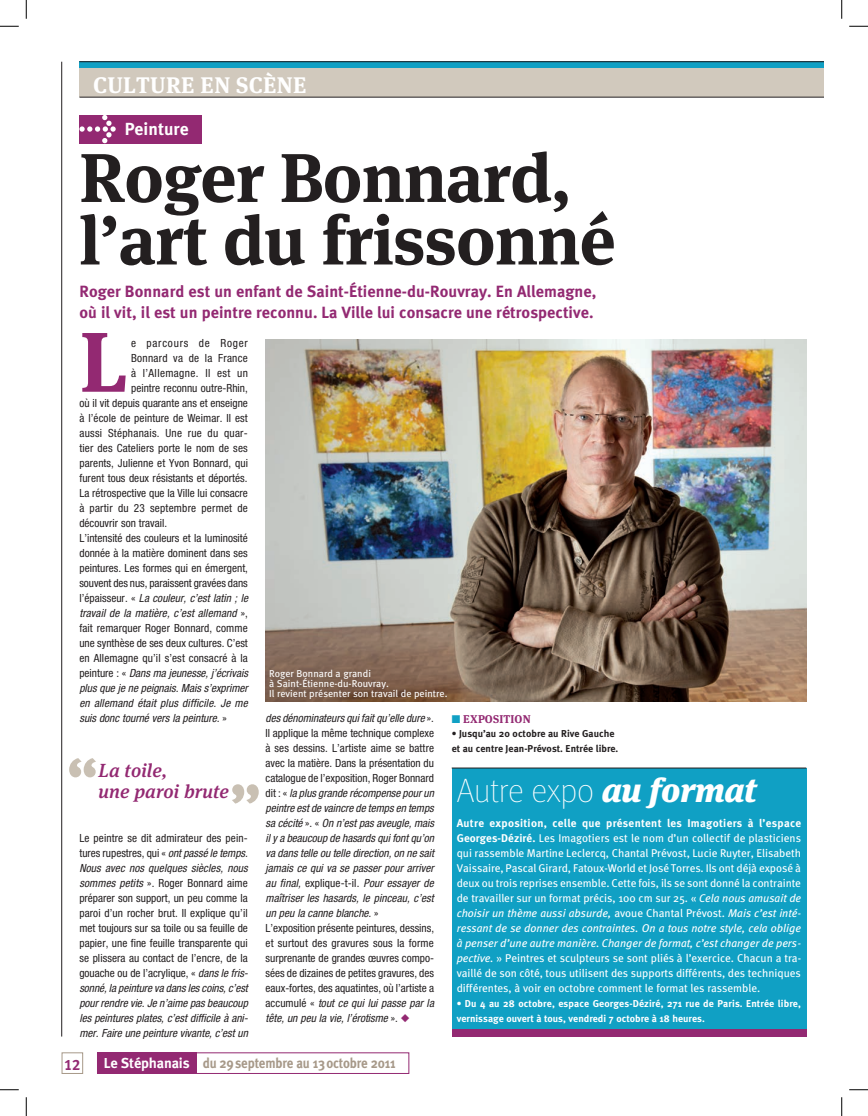
<style>
.page{position:relative;width:868px;height:1116px;background:#fff}
.page>*{position:absolute;margin:0;border:0;box-sizing:border-box;transform-origin:0 0}
.t1{font:700 84.5px "Meta Serif OT";color:#932972}
.t2{font:700 68.75px/62.5px "Meta Serif OT";letter-spacing:-.01em;color:#231f20}
.t3{font:100 33.75px "Meta";letter-spacing:-.01em;color:#fff}
.t4{font:700 22.5px "Meta Serif OT";letter-spacing:.015em;color:#fff}
.t5{font:italic 500 19px/20.1px "Meta Serif OT";letter-spacing:.005em;color:#932972}
.t6{font:700 17.5px "Meta";color:#fff}
.t7{font:700 16.25px/21.2px "Meta";letter-spacing:.005em;color:#932972}
.t8{font:15px "Meta Bold LF Caps";color:#932972}
.t9{font:700 14.38px "Meta";letter-spacing:-.01em;color:#a79989;scale:.9 1}
.t10{font:700 14.38px "Meta";color:#fff}
.t11{font:condensed 11.25px/15px "Helvetica Neue";letter-spacing:.005em;color:#231f20;text-align:justify}
.t12{font:italic condensed 11.25px/15px "Helvetica Neue";color:#231f20}
.t13{font:11.25px/15px "Meta";color:#fff;text-align:justify}
.t14{font:condensed 11.25px "Helvetica Neue";letter-spacing:.025em;color:#231f20}
.t15{font:condensed 11.25px "Helvetica Neue";letter-spacing:.035em;color:#231f20}
.t16{font:condensed 11.25px "Helvetica Neue";letter-spacing:.07em;color:#231f20}
.t17{font:700 11.25px "Meta Serif OT";letter-spacing:.015em;color:#932972}
.t18{font:700 10px/15px "Meta";letter-spacing:.015em;color:#fff}
.t19{font:10px/10px "Meta";letter-spacing:.005em;color:#fff}
.t20{font:700 10px/15px "Meta";letter-spacing:.005em;color:#231f20}
.s1{font-style:normal}
.s2{font-style:italic}
.s3{font-family:"Meta Serif OT";font-weight:900;font-style:italic}
.s4{font-weight:700}
</style>
<div class="page">
<hr style="left:61px;top:62px;width:1px;height:974px;background:#231f20">
<div style="left:62px;top:1052px;width:21px;height:21px;border:1px solid #a79989"></div>
<div style="left:97px;top:1052px;width:99px;height:21px;background:#932972"></div>
<div style="left:79px;top:62px;width:744px;height:7px;background:#10a0c4"></div>
<div style="left:79px;top:69px;width:744px;height:28px;background:#d1c9bd"></div>
<hr style="left:79px;top:61px;width:744px;height:1px;background:#231f20">
<hr style="left:79px;top:97px;width:744px;height:1px;background:#231f20">
<img style="left:265px;top:339px;width:541px;height:363px">
<div style="left:79px;top:115px;width:123px;height:28px;background:#932972"></div>
<svg style="left:79px;top:115px;width:37px;height:28px"></svg>
<svg style="left:69px;top:758px;width:27px;height:19px"></svg>
<svg style="left:232px;top:784px;width:27px;height:19px"></svg>
<div style="left:451px;top:768px;width:355px;height:268px;background:#10a0c4"></div>
<div style="left:451px;top:1029px;width:355px;height:7px;background:#932972"></div>
<hr style="left:451px;top:767px;width:355px;height:1px;background:#231f20">
<svg style="left:0;top:25px;width:19px;height:2px"></svg>
<svg style="left:849px;top:25px;width:18px;height:2px"></svg>
<svg style="left:0;top:1089px;width:19px;height:1px"></svg>
<svg style="left:849px;top:1089px;width:18px;height:1px"></svg>
<svg style="left:25px;top:0;width:2px;height:19px"></svg>
<svg style="left:25px;top:1097px;width:2px;height:18px"></svg>
<svg style="left:841px;top:0;width:1px;height:19px"></svg>
<svg style="left:841px;top:1097px;width:1px;height:18px"></svg>
<h3 class="t4" style="left:93px;top:72px;width:215px">culture en scène</h3>
<h3 class="t6" style="left:125px;top:118px;width:65px">Peinture</h3>
<h2 class="t2" style="left:79px;top:147px;width:538px">Roger Bonnard, l’art du frissonné</h2>
<h3 class="t7" style="left:79px;top:280px;width:518px">Roger Bonnard est un enfant de Saint-Étienne-du-Rouvray. En Allemagne, où il vit, il est un peintre reconnu. La Ville lui consacre une rétrospective.</h3>
<h1 class="t1" style="left:80px;top:310px;width:45px">L</h1>
<p class="t16" style="left:131px;top:336px;width:118px">e parcours de Roger</p>
<p class="t14" style="left:131px;top:351px;width:118px">Bonnard va de la France</p>
<p class="t15" style="left:131px;top:366px;width:118px">à l’Allemagne. Il est un</p>
<p class="t11" style="left:131px;top:380px;width:118px">peintre reconnu outre-Rhin,</p>
<p class="t11" style="left:79px;top:395px;width:170px">où il vit depuis quarante ans et enseigne</p>
<p class="t11" style="left:79px;top:410px;width:170px">à l’école de peinture de Weimar. Il est</p>
<p class="t14" style="left:79px;top:426px;width:170px">aussi Stéphanais. Une rue du quar-</p>
<p class="t11" style="left:79px;top:440px;width:170px">tier des Cateliers porte le nom de ses</p>
<p class="t11" style="left:79px;top:455px;width:170px">parents, Julienne et Yvon Bonnard, qui</p>
<p class="t11" style="left:79px;top:470px;width:170px">furent tous deux résistants et déportés.</p>
<p class="t11" style="left:79px;top:485px;width:170px">La rétrospective que la Ville lui consacre</p>
<p class="t11" style="left:79px;top:500px;width:170px">à partir du 23 septembre permet de</p>
<p class="t11" style="left:79px;top:515px;width:89px">découvrir son travail.</p>
<p class="t11" style="left:79px;top:530px;width:170px">L’intensité des couleurs et la luminosité</p>
<p class="t11" style="left:79px;top:545px;width:170px">donnée à la matière dominent dans ses</p>
<p class="t11" style="left:79px;top:560px;width:170px">peintures. Les formes qui en émergent,</p>
<p class="t11" style="left:79px;top:575px;width:170px">souvent des nus, paraissent gravées dans</p>
<p class="t12" style="left:79px;top:590px;width:170px"><span class="s1">l’épaisseur. «</span> La couleur, c’est latin ; le</p>
<p class="t12" style="left:79px;top:605px;width:170px">travail de la matière, c’est allemand <span class="s1">»,</span></p>
<p class="t11" style="left:79px;top:620px;width:170px">fait remarquer Roger Bonnard, comme</p>
<p class="t11" style="left:79px;top:635px;width:170px">une synthèse de ses deux cultures. C’est</p>
<p class="t11" style="left:79px;top:650px;width:170px">en Allemagne qu’il s’est consacré à la</p>
<p class="t12" style="left:79px;top:665px;width:170px"><span class="s1">peinture : «</span> Dans ma jeunesse, j’écrivais</p>
<p class="t12" style="left:79px;top:680px;width:170px">plus que je ne peignais. Mais s’exprimer</p>
<p class="t12" style="left:79px;top:695px;width:170px">en allemand était plus difficile. Je me</p>
<p class="t12" style="left:79px;top:710px;width:149px">suis donc tourné vers la peinture. <span class="s1">»</span></p>
<h3 class="t5" style="left:99px;top:761px;width:132px">La toile,<br>une paroi brute</h3>
<p class="t11" style="left:79px;top:830px;width:170px">Le peintre se dit admirateur des pein&shy;tures rupestres, qui « <span class="s2">ont passé le temps.<br>Nous avec nos quelques siècles, nous sommes petits</span> ». Roger Bonnard aime préparer son support, un peu comme la paroi d’un rocher brut. Il explique qu’il met toujours sur sa toile ou sa feuille de papier, une fine feuille transparente qui se plissera au contact de l’encre, de la gouache ou de l’acrylique, « <span class="s2">dans le fris&shy;sonné, la peinture va dans les coins, c’est pour rendre vie. Je n’aime pas beaucoup les peintures plates, c’est difficile à ani&shy;mer. Faire une peinture vivante, c’est un</span></p>
<p class="t19" style="left:269px;top:668px;width:180px">Roger Bonnard a grandi<br>à Saint-Étienne-du-Rouvray.<br>Il revient présenter son travail de peintre.</p>
<p class="t12" style="left:265px;top:710px;width:170px">des dénominateurs qui fait qu’elle dure <span class="s1">».<br>Il applique la même technique complexe à ses dessins. L’artiste aime se battre avec la matière. Dans la présentation du catalogue de l’exposition, Roger Bonnard dit : «</span> la plus grande récompense pour un peintre est de vaincre de temps en temps sa cécité <span class="s1">». «</span> On n’est pas aveugle, mais il y a beaucoup de hasards qui font qu’on va dans telle ou telle direction, on ne sait jamais ce qui va se passer pour arriver au final, <span class="s1">explique-t-il.</span> Pour essayer de maîtriser les hasards, le pinceau, c’est un peu la canne blanche. <span class="s1">»<br>L’exposition présente peintures, dessins, et surtout des gravures sous la forme surprenante de grandes œuvres compo&shy;sées de dizaines de petites gravures, des eaux-fortes, des aquatintes, où l’artiste a accumulé «</span> tout ce qui lui passe par la tête, un peu la vie, l’érotisme <span class="s1">».</span></p>
<p class="t17" style="left:463px;top:712px;width:68px">Exposition</p>
<p class="t20" style="left:451px;top:725px;width:168px">• Jusqu’au 20 octobre au Rive Gauche et au centre Jean-Prévost. Entrée libre.</p>
<h3 class="t3" style="left:456px;top:771px;width:301px">Autre expo <span class="s3">au format</span></h3>
<p class="t13" style="left:456px;top:815px;width:346px"><span class="s4">Autre exposition, celle que présentent les Imagotiers à l’espace Georges-Déziré.</span> Les Imagotiers est le nom d’un collectif de plasticiens qui rassemble Martine Leclercq, Chantal Prévost, Lucie Ruyter, Elisabeth Vaissaire, Pascal Girard, Fatoux-World et José Torres. Ils ont déjà exposé à deux ou trois reprises ensemble. Cette fois, ils se sont donné la contrainte de travailler sur un format précis, 100 cm sur 25. « <span class="s2">Cela nous amusait de choisir un thème aussi absurde,</span> avoue Chantal Prévost. <span class="s2">Mais c’est inté&shy;ressant de se donner des contraintes. On a tous notre style, cela oblige à penser d’une autre manière. Changer de format, c’est changer de pers&shy;pective.</span> » Peintres et sculpteurs se sont pliés à l’exercice. Chacun a tra&shy;vaillé de son côté, tous utilisent des supports différents, des techniques différentes, à voir en octobre comment le format les rassemble.</p>
<p class="t18" style="left:456px;top:995px;width:346px">• Du 4 au 28 octobre, espace Georges-Déziré, 271 rue de Paris. Entrée libre, vernissage ouvert à tous, vendredi 7 octobre à 18 heures.</p>
<p class="t10" style="left:104px;top:1054px;width:87px">Le Stéphanais</p>
<h3 class="t8" style="left:64px;top:1056px;width:18px">12</h3>
<p class="t9" style="left:203px;top:1054px;width:216px">du 29septembre au 13octobre 2011</p>
</div>
